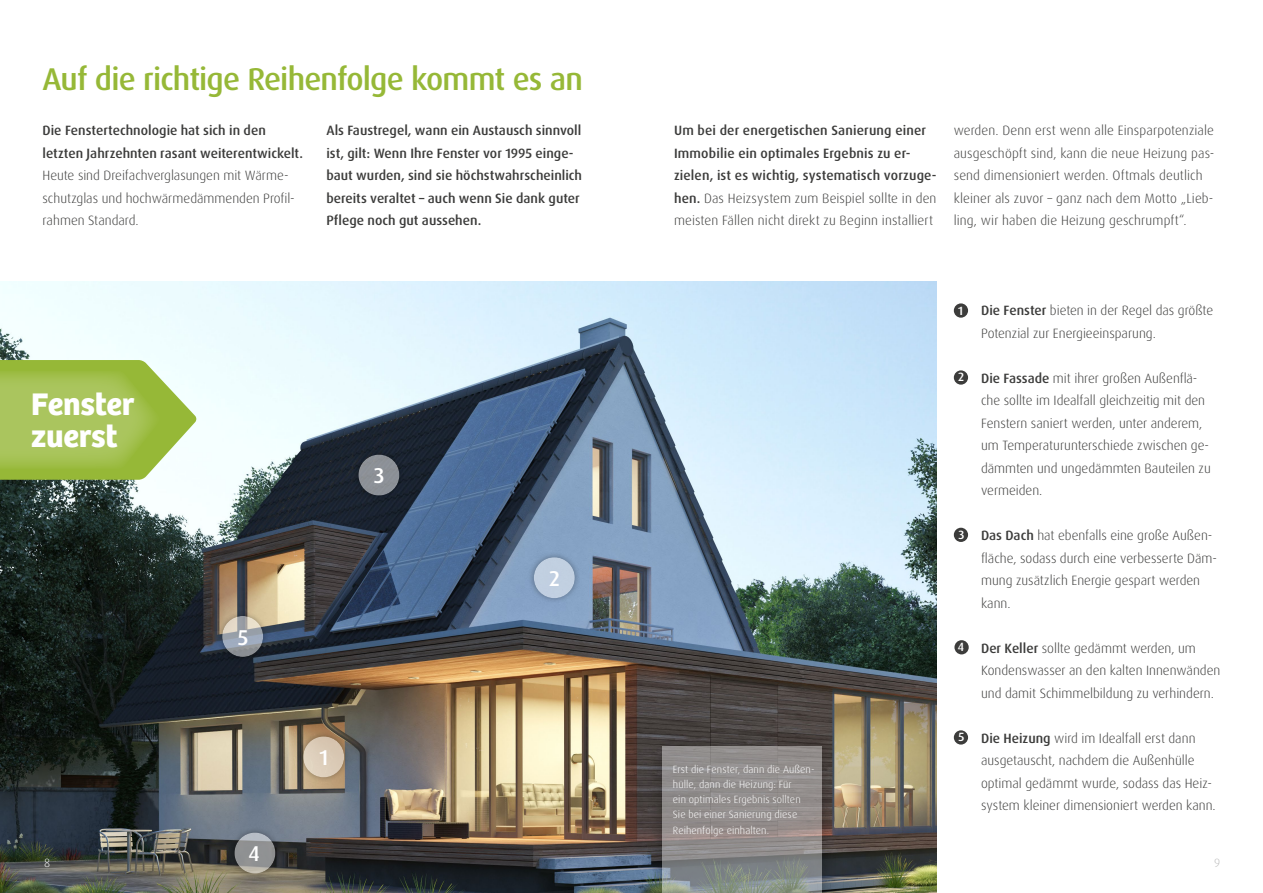
<style>
.page{position:relative;width:1263px;height:893px;background:#fff}
.page>*{position:absolute;margin:0;border:0;box-sizing:border-box;transform-origin:0 0}
.t1{font:700 32.4px/32.4px "Bree";letter-spacing:-.005em;color:#fff}
.t2{font:500 31.5px "Dax Pro";letter-spacing:-.025em;color:#96b837}
.t3{font:500 21.45px "Dax Pro";color:#fff}
.t4{font:300 13.5px/22.5px "Dax Pro";color:#3c3c3b}
.t5{font:500 13.5px/22.5px "Dax Pro";color:#3c3c3b}
.t6{font:500 12px "Dax Pro";color:#fff}
.t7{font:300 12px "Dax Pro";color:#bababa}
.t8{font:300 12px "Dax Pro";color:#fff}
.t9{font:300 10.5px/15px "Dax Pro";letter-spacing:.01em;color:#fff}
.s1{font-weight:300}
.s2{font-weight:500}
</style>
<div class="page">
<img style="left:0;top:282px;width:936px;height:611px">
<div style="left:297px;top:730px;width:53px;height:53px;background:#000;opacity:.6"></div>
<div style="left:302px;top:734px;width:45px;height:44px;background:#fff;opacity:.75"></div>
<div style="left:528px;top:551px;width:53px;height:53px;background:#84a1c4"></div>
<div style="left:532px;top:555px;width:45px;height:44px;background:#fff;opacity:.75"></div>
<div style="left:352px;top:448px;width:53px;height:53px;background:#1a222f"></div>
<div style="left:357px;top:453px;width:45px;height:43px;background:#fff;opacity:.75"></div>
<div style="left:228px;top:826px;width:53px;height:53px;background:#000;opacity:.6"></div>
<div style="left:233px;top:830px;width:45px;height:44px;background:#fff;opacity:.75"></div>
<div style="left:216px;top:610px;width:53px;height:53px;background:#000;opacity:.6"></div>
<div style="left:221px;top:614px;width:45px;height:43px;background:#fff;opacity:.75"></div>
<div style="left:647px;top:731px;width:190px;height:162px;background:#000;opacity:.75"></div>
<div style="left:661px;top:744px;width:163px;height:149px;background:#fff;opacity:.76"></div>
<svg style="left:0;top:360px;width:197px;height:120px;background:#acc765"></svg>
<div style="left:954px;top:640px;width:15px;height:14px;background:#3c3c3b;border-radius:50%"></div>
<div style="left:954px;top:730px;width:14px;height:15px;background:#3c3c3b;border-radius:50%"></div>
<div style="left:954px;top:303px;width:14px;height:15px;background:#3c3c3b;border-radius:50%"></div>
<div style="left:954px;top:370px;width:14px;height:15px;background:#3c3c3b;border-radius:50%"></div>
<div style="left:954px;top:528px;width:14px;height:14px;background:#3c3c3b;border-radius:50%"></div>
<h2 class="t2" style="left:43px;top:59px;width:542px">Auf die richtige Reihenfolge kommt es an</h2>
<p class="t5" style="left:43px;top:119px;width:262px">Die Fenstertechnologie hat sich in den letzten Jahrzehnten rasant weiterentwickelt.</p>
<p class="t4" style="left:43px;top:164px;width:254px">Heute sind Dreifachverglasungen mit Wärme&shy;schutzglas und hochwärmedämmenden Profil&shy;rahmen Standard.</p>
<p class="t5" style="left:326px;top:119px;width:257px">Als Faustregel, wann ein Austausch sinnvoll ist, gilt: Wenn Ihre Fenster vor 1995 einge&shy;baut wurden, sind sie höchstwahrscheinlich bereits veraltet – auch wenn Sie dank guter Pflege noch gut aussehen.</p>
<h1 class="t1" style="left:31px;top:385px;width:105px">Fenster zuerst</h1>
<p class="t8" style="left:44px;top:855px;width:8px">8</p>
<h3 class="t3" style="left:238px;top:623px;width:12px">5</h3>
<h3 class="t3" style="left:248px;top:840px;width:13px">4</h3>
<h3 class="t3" style="left:374px;top:462px;width:12px">3</h3>
<h3 class="t3" style="left:320px;top:744px;width:10px">1</h3>
<h3 class="t3" style="left:549px;top:565px;width:12px">2</h3>
<p class="t5" style="left:674px;top:119px;width:264px">Um bei der energetischen Sanierung einer Immobilie ein optimales Ergebnis zu er&shy;zielen, ist es wichtig, systematisch vorzuge&shy;hen. <span class="s1">Das Heizsystem zum Beispiel sollte in den meisten Fällen nicht direkt zu Beginn installiert</span></p>
<p class="t4" style="left:954px;top:119px;width:262px">werden. Denn erst wenn alle Einsparpotenziale ausgeschöpft sind, kann die neue Heizung pas&shy;send dimensioniert werden. Oftmals deutlich kleiner als zuvor – ganz nach dem Motto „Lieb&shy;ling, wir haben die Heizung geschrumpft“.</p>
<p class="t9" style="left:673px;top:762px;width:143px">Erst die Fenster, dann die Außen&shy;hülle, dann die Heizung: Für<br>ein optimales Ergebnis sollten<br>Sie bei einer Sanierung diese<br>Reihenfolge einhalten.</p>
<p class="t6" style="left:958px;top:303px;width:6px">1</p>
<p class="t6" style="left:958px;top:369px;width:8px">2</p>
<p class="t6" style="left:958px;top:527px;width:7px">3</p>
<p class="t6" style="left:958px;top:639px;width:8px">4</p>
<p class="t6" style="left:958px;top:729px;width:7px">5</p>
<p class="t4" style="left:981px;top:299px;width:234px"><span class="s2">Die Fenster</span> bieten in der Regel das größte<br>Potenzial zur Energieeinsparung.</p>
<p class="t4" style="left:981px;top:367px;width:231px"><span class="s2">Die Fassade</span> mit ihrer großen Außenflä&shy;che sollte im Idealfall gleichzeitig mit den Fenstern saniert werden, unter anderem, um Temperaturunterschiede zwischen ge&shy;dämmten und ungedämmten Bauteilen zu vermeiden.</p>
<p class="t4" style="left:981px;top:524px;width:237px"><span class="s2">Das Dach</span> hat ebenfalls eine große Außen&shy;fläche, sodass durch eine verbesserte Däm&shy;mung zusätzlich Energie gespart werden kann.</p>
<p class="t4" style="left:981px;top:637px;width:241px"><span class="s2">Der Keller</span> sollte gedämmt werden, um<br>Kondenswasser an den kalten Innenwänden und damit Schimmelbildung zu verhindern.</p>
<p class="t4" style="left:981px;top:727px;width:236px"><span class="s2">Die Heizung</span> wird im Idealfall erst dann ausgetauscht, nachdem die Außenhülle optimal gedämmt wurde, sodass das Heiz&shy;system kleiner dimensioniert werden kann.</p>
<p class="t7" style="left:1214px;top:855px;width:8px">9</p>
</div>
